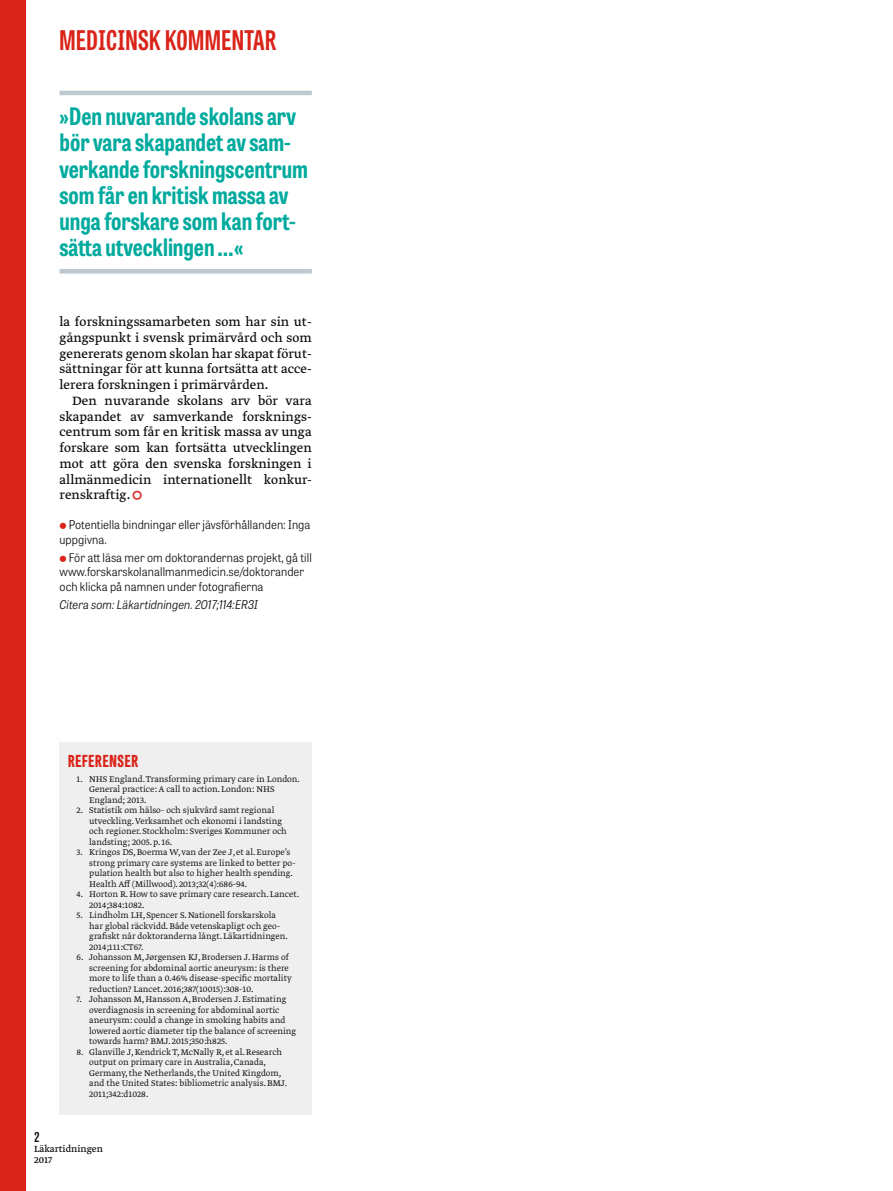
<style>
.page{position:relative;width:893px;height:1191px;background:#fff}
.page>*{position:absolute;margin:0;border:0;box-sizing:border-box;transform-origin:0 0}
.t1{font:700 27px "Tablet Gothic Compressed";letter-spacing:.02em;color:#da241a}
.t2{font:700 24px/26.2px "Tablet Gothic Condensed";color:#00aa9e}
.t3{font:800 16.5px "Tablet Gothic Compressed";letter-spacing:.045em;color:#da241a}
.t4{font:14.25px/15.8px "Greta Text Pro Regular Min";color:#090b0c;text-align:justify}
.t5{font:600 13.5px "Tablet Gothic Condensed";color:#090b0c}
.t6{font:300 12px/14.2px "Tablet Gothic Narrow";letter-spacing:.005em;color:#090b0c}
.t7{font:italic 300 12px "Tablet Gothic Narrow";color:#090b0c}
.t8{font:10.5px/10.5px "Greta Text Pro";color:#090b0c}
.t9{font:9.75px/10.5px "Greta Text Pro Light Min";color:#090b0c}
.s1{color:#da241a}
</style>
<div class="page">
<div style="left:0;top:0;width:26px;height:1191px;background:#da241a"></div>
<hr style="left:60px;top:91px;width:252px;height:4px;background:#bec8cf">
<hr style="left:60px;top:269px;width:252px;height:4px;background:#bec8cf">
<div style="left:60px;top:741px;width:252px;height:373px;background:#efefef"></div>
<h1 class="t1" style="left:60px;top:22px;width:218px">MEDICINSK KOMMENTAR</h1>
<h2 class="t2" style="left:60px;top:102px;width:250px">»Den nuvarande skolans arv bör vara skapandet av sam&shy;verkande forskningscentrum som får en kritisk massa av unga forskare som kan fort&shy;sätta utvecklingen …«</h2>
<h3 class="t4" style="left:60px;top:314px;width:254px">la forskningssamarbeten som har sin ut&shy;gångspunkt i svensk primärvård och som genererats genom skolan har skapat förut&shy;sättningar för att kunna fortsätta att acce&shy;lerera forskningen i primärvården.</h3>
<p class="t4" style="left:60px;top:393px;width:254px;text-indent:13px">Den nuvarande skolans arv bör vara skapandet av samverkande forsknings&shy;centrum som får en kritisk massa av unga forskare som kan fortsätta utvecklingen mot att göra den svenska forskningen i allmänmedicin internationellt konkur&shy;renskraftig. <span class="s1">▲</span></p>
<p class="t6" style="left:60px;top:517px;width:253px;text-indent:9px">Potentiella bindningar eller jävsförhållanden: Inga uppgivna.</p>
<p class="t6" style="left:60px;top:550px;width:254px;text-indent:9px">För att läsa mer om doktorandernas projekt, gå till www.forskarskolanallmanmedicin.se/doktorander och klicka på namnen under fotografierna</p>
<p class="t7" style="left:60px;top:596px;width:200px">Citera som: Läkartidningen. 2017;114:ER3I</p>
<h3 class="t3" style="left:68px;top:749px;width:72px">REFERENSER</h3>
<p class="t9" style="left:89px;top:774px;width:212px;text-indent:-13px">1. NHS England. Transforming primary care in London.<br>General practice: A call to action. London: NHS<br>England; 2013.</p>
<p class="t9" style="left:89px;top:805px;width:199px;text-indent:-13px">2. Statistik om hälso- och sjukvård samt regional utveckling. Verksamhet och ekonomi i landsting och regioner. Stockholm: Sveriges Kommuner och landsting; 2005. p. 16.</p>
<p class="t9" style="left:89px;top:847px;width:208px;text-indent:-13px">3. Kringos DS, Boerma W, van der Zee J, et al. Europe’s strong primary care systems are linked to better po&shy;pulation health but also to higher health spending.<br>Health Aff (Millwood). 2013;32(4):686-94.</p>
<p class="t9" style="left:89px;top:889px;width:211px;text-indent:-13px">4. Horton R. How to save primary care research. Lancet.<br>2014;384:1082.</p>
<p class="t9" style="left:89px;top:910px;width:200px;text-indent:-13px">5. Lindholm LH, Spencer S. Nationell forskarskola har global räckvidd. Både vetenskapligt och geo&shy;grafiskt når doktoranderna långt. Läkartidningen.<br>2014;111:CT67.</p>
<p class="t9" style="left:89px;top:952px;width:204px;text-indent:-13px">6. Johansson M, Jørgensen KJ, Brodersen J. Harms of screening for abdominal aortic aneurysm: is there more to life than a 0.46% disease-specific mortality reduction? Lancet. 2016;387(10015):308-10.</p>
<p class="t9" style="left:89px;top:994px;width:209px;text-indent:-13px">7. Johansson M, Hansson A, Brodersen J. Estimating overdiagnosis in screening for abdominal aortic aneurysm: could a change in smoking habits and lowered aortic diameter tip the balance of screening towards harm? BMJ. 2015;350:h825.</p>
<p class="t9" style="left:89px;top:1047px;width:200px;text-indent:-13px">8. Glanville J, Kendrick T, McNally R, et al. Research output on primary care in Australia, Canada, Germany, the Netherlands, the United Kingdom, and the United States: bibliometric analysis. BMJ.<br>2011;342:d1028.</p>
<h3 class="t5" style="left:34px;top:1127px;width:7px">2</h3>
<p class="t8" style="left:34px;top:1144px;width:70px">Läkartidningen<br>2017</p>
</div>
